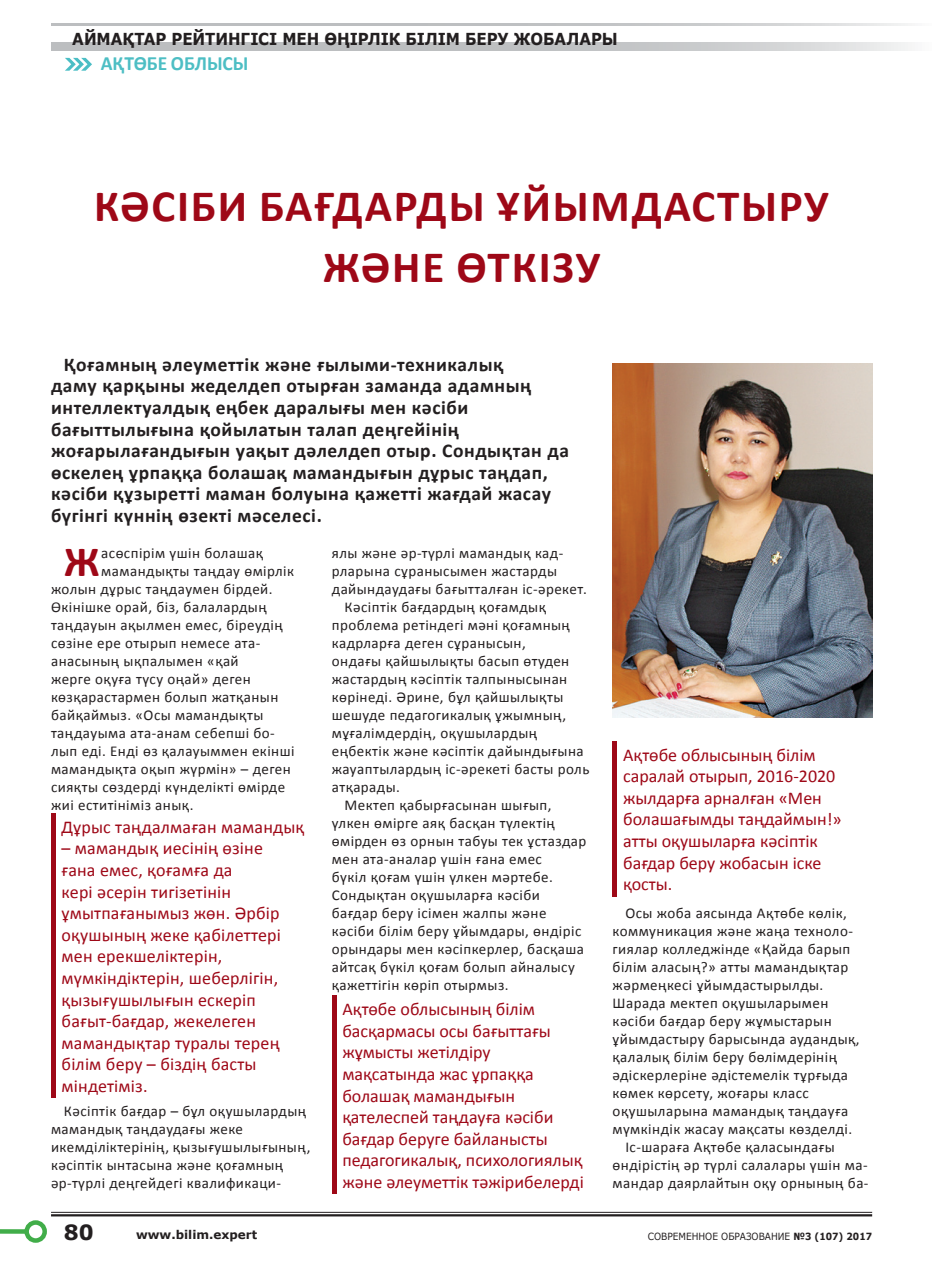
<style>
.page{position:relative;width:936px;height:1263px;background:#fff}
.page>*{position:absolute;margin:0;border:0;box-sizing:border-box;transform-origin:0 0}
.t1{font:700 45px/61.5px "Calibri";letter-spacing:.04em;color:#9e0817;text-align:center}
.t2{font:700 43.35px "Calibri";color:#9e0817}
.t3{font:700 21px "Verdana";color:#231f20}
.t4{font:700 20.25px "Calibri";color:#4dbec4;scale:.96 1}
.t5{font:700 19.5px/21.6px "Calibri";letter-spacing:.03em;color:#231f20}
.t6{font:18px/21.6px "Calibri";color:#9e0817}
.t7{font:700 16.5px "Verdana";letter-spacing:-.005em;color:#231f20;scale:.91 1}
.t8{font:15px/18px "Calibri";letter-spacing:.03em;color:#231f20}
.t9{font:700 12px "Verdana";color:#231f20}
.t10{font:9.9px "Verdana";color:#231f20;scale:.91 1}
.s1{font-weight:700}
</style>
<div class="page">
<svg style="left:65px;top:58px;width:27px;height:13px"></svg>
<div style="left:51px;top:813px;width:5px;height:285px;background:#9e0817"></div>
<hr style="left:332px;top:996px;width:4px;height:198px;background:#9e0817">
<div style="left:612px;top:741px;width:5px;height:155px;background:#9e0817"></div>
<img style="left:612px;top:364px;width:260px;height:354px">
<hr style="left:51px;top:1212px;width:821px;height:1px;background:#231f20">
<hr style="left:51px;top:1214px;width:821px;height:2px;background:#231f20">
<svg style="left:51px;top:43px;width:857px;height:8px;background:#c5c6c8"></svg>
<div style="left:0;top:1229px;width:27px;height:5px;background:#41ad49"></div>
<div style="left:24px;top:1220px;width:23px;height:23px;border:4px solid #41ad49;border-radius:50%"></div>
<hr style="left:51px;top:23px;width:880px;height:3px;background:#bcbec0">
<p class="t7" style="left:72px;top:27px;width:601px">Аймақтар рейтингісі мен өңірлік білім беру жобалары</p>
<h3 class="t4" style="left:101px;top:50px;width:155px">Ақтөбе облысы</h3>
<h1 class="t1" style="left:94px;top:175px;width:736px">Кәсіби бағдарды ұйымдастыру және өткізу</h1>
<p class="t5" style="left:51px;top:353px;width:519px;text-indent:13px">Қоғамның әлеуметтік және ғылыми-техникалық<br>даму қарқыны жеделдеп отырған заманда адамның интеллектуалдық еңбек даралығы мен кәсіби бағыттылығына қойылатын талап деңгейінің жоғарылағандығын уақыт дәлелдеп отыр. Сондықтан да өскелең ұрпаққа болашақ мамандығын дұрыс таңдап, кәсіби құзыретті маман болуына қажетті жағдай жасау бүгінгі күннің өзекті мәселесі.</p>
<h2 class="t2" style="left:64px;top:534px;width:38px">Ж</h2>
<p class="t8" style="left:101px;top:544px;width:163px">асөспірім үшін болашақ</p>
<p class="t8" style="left:101px;top:562px;width:194px">мамандықты таңдау өмірлік</p>
<p class="t8" style="left:51px;top:580px;width:223px">жолын дұрыс таңдаумен бірдей.</p>
<p class="t8" style="left:51px;top:598px;width:217px">Өкінішке орай, біз, балалардың</p>
<p class="t8" style="left:51px;top:616px;width:233px">таңдауын ақылмен емес, біреудің</p>
<p class="t8" style="left:51px;top:634px;width:211px">сөзіне ере отырып немесе ата-</p>
<p class="t8" style="left:51px;top:652px;width:189px">анасының ықпалымен «қай</p>
<p class="t8" style="left:51px;top:670px;width:201px">жерге оқуға түсу оңай» деген</p>
<p class="t8" style="left:51px;top:688px;width:229px">көзқарастармен болып жатқанын</p>
<p class="t8" style="left:51px;top:706px;width:214px">байқаймыз. «Осы мамандықты</p>
<p class="t8" style="left:51px;top:724px;width:225px">таңдауыма ата-анам себепші бо-</p>
<p class="t8" style="left:51px;top:742px;width:245px">лып еді. Енді өз қалауыммен екінші</p>
<p class="t8" style="left:51px;top:760px;width:241px">мамандықта оқып жүрмін» – деген</p>
<p class="t8" style="left:51px;top:778px;width:235px">сияқты сөздерді күнделікті өмірде</p>
<p class="t8" style="left:51px;top:796px;width:144px">жиі еститініміз анық.</p>
<p class="t6" style="left:62px;top:816px;width:244px">Дұрыс таңдалмаған мамандық</p>
<p class="t6" style="left:62px;top:838px;width:221px">– мамандық иесінің өзіне ғана емес, қоғамға да<br>кері әсерін тигізетінін ұмытпағанымыз жөн. Әрбір оқушының жеке қабілеттері мен ерекшеліктерін, мүмкіндіктерін, шеберлігін, қызығушылығын ескеріп бағыт-бағдар, жекелеген мамандықтар туралы терең білім беру – біздің басты міндетіміз.</p>
<p class="t8" style="left:51px;top:1102px;width:261px;text-indent:13px">Кәсіптік бағдар – бұл оқушылардың мамандық таңдаудағы жеке икемділіктерінің, қызығушылығының, кәсіптік ынтасына және қоғамның әр-түрлі деңгейдегі квалификаци-</p>
<p class="t8" style="left:332px;top:544px;width:233px">ялы және әр-түрлі мамандық кад-</p>
<p class="t8" style="left:332px;top:562px;width:227px">рларына сұранысымен жастарды</p>
<p class="t8" style="left:332px;top:580px;width:256px">дайындаудағы бағытталған іс-әрекет.</p>
<p class="t8" style="left:344px;top:598px;width:203px">Кәсіптік бағдардың қоғамдық</p>
<p class="t8" style="left:332px;top:616px;width:239px">проблема ретіндегі мәні қоғамның</p>
<p class="t8" style="left:332px;top:634px;width:195px">кадрларға деген сұранысын,</p>
<p class="t8" style="left:332px;top:652px;width:239px">ондағы қайшылықты басып өтуден</p>
<p class="t8" style="left:332px;top:670px;width:237px">жастардың кәсіптік талпынысынан</p>
<p class="t8" style="left:332px;top:688px;width:233px">көрінеді. Әрине, бұл қайшылықты</p>
<p class="t8" style="left:332px;top:706px;width:236px">шешуде педагогикалық ұжымның,</p>
<p class="t8" style="left:332px;top:724px;width:207px">мұғалімдердің, оқушылардың</p>
<p class="t8" style="left:332px;top:742px;width:253px">еңбектік және кәсіптік дайындығына</p>
<p class="t8" style="left:332px;top:760px;width:259px">жауаптылардың іс-әрекеті басты роль</p>
<p class="t8" style="left:332px;top:778px;width:70px">атқарады.</p>
<p class="t8" style="left:344px;top:796px;width:208px">Мектеп қабырғасынан шығып,</p>
<p class="t8" style="left:332px;top:814px;width:224px">үлкен өмірге аяқ басқан түлектің</p>
<p class="t8" style="left:332px;top:832px;width:256px">өмірден өз орнын табуы тек ұстаздар</p>
<p class="t8" style="left:332px;top:850px;width:212px">мен ата-аналар үшін ғана емес</p>
<p class="t8" style="left:332px;top:868px;width:222px">бүкіл қоғам үшін үлкен мәртебе.</p>
<p class="t8" style="left:332px;top:886px;width:209px">Сондықтан оқушыларға кәсіби</p>
<p class="t8" style="left:332px;top:904px;width:216px">бағдар беру ісімен жалпы және</p>
<p class="t8" style="left:332px;top:922px;width:251px">кәсіби білім беру ұйымдары, өндіріс</p>
<p class="t8" style="left:332px;top:940px;width:254px">орындары мен кәсіпкерлер, басқаша</p>
<p class="t8" style="left:332px;top:958px;width:244px">айтсақ бүкіл қоғам болып айналысу</p>
<p class="t8" style="left:332px;top:976px;width:178px">қажеттігін көріп отырмыз.</p>
<p class="t6" style="left:342px;top:998px;width:243px">Ақтөбе облысының білім басқармасы осы бағыттағы жұмысты жетілдіру мақсатында жас ұрпаққа болашақ мамандығын қателеспей таңдауға кәсіби бағдар беруге байланысты педагогикалық, психологиялық және әлеуметтік тәжірибелерді</p>
<p class="t6" style="left:623px;top:744px;width:220px">Ақтөбе облысының білім саралай отырып, 2016-2020 жылдарға арналған «Мен болашағымды таңдаймын!» атты оқушыларға кәсіптік бағдар беру жобасын іске қосты.</p>
<p class="t8" style="left:625px;top:904px;width:223px">Осы жоба аясында Ақтөбе көлік,</p>
<p class="t8" style="left:612px;top:922px;width:242px">коммуникация және жаңа техноло-</p>
<p class="t8" style="left:612px;top:940px;width:239px">гиялар колледжінде «Қайда барып</p>
<p class="t8" style="left:612px;top:958px;width:237px">білім аласың?» атты мамандықтар</p>
<p class="t8" style="left:612px;top:976px;width:212px">жәрмеңкесі ұйымдастырылды.</p>
<p class="t8" style="left:612px;top:994px;width:217px">Шарада мектеп оқушыларымен</p>
<p class="t8" style="left:612px;top:1012px;width:220px">кәсіби бағдар беру жұмыстарын</p>
<p class="t8" style="left:612px;top:1030px;width:248px">ұйымдастыру барысында аудандық,</p>
<p class="t8" style="left:612px;top:1048px;width:226px">қалалық білім беру бөлімдерінің</p>
<p class="t8" style="left:612px;top:1066px;width:237px">әдіскерлеріне әдістемелік тұрғыда</p>
<p class="t8" style="left:612px;top:1084px;width:198px">көмек көрсету, жоғары класс</p>
<p class="t8" style="left:612px;top:1102px;width:237px">оқушыларына мамандық таңдауға</p>
<p class="t8" style="left:612px;top:1120px;width:241px">мүмкіндік жасау мақсаты көзделді.</p>
<p class="t8" style="left:625px;top:1138px;width:211px">Іс-шараға Ақтөбе қаласындағы</p>
<p class="t8" style="left:612px;top:1156px;width:256px">өндірістің әр түрлі салалары үшін ма-</p>
<p class="t8" style="left:612px;top:1174px;width:257px">мандар даярлайтын оқу орнының ба-</p>
<h3 class="t3" style="left:64px;top:1217px;width:31px">80</h3>
<p class="t9" style="left:136px;top:1226px;width:123px">www.bilim.expert</p>
<p class="t10" style="left:647px;top:1229px;width:248px">Современное образование <span class="s1">№3 (107) 2017</span></p>
</div>
